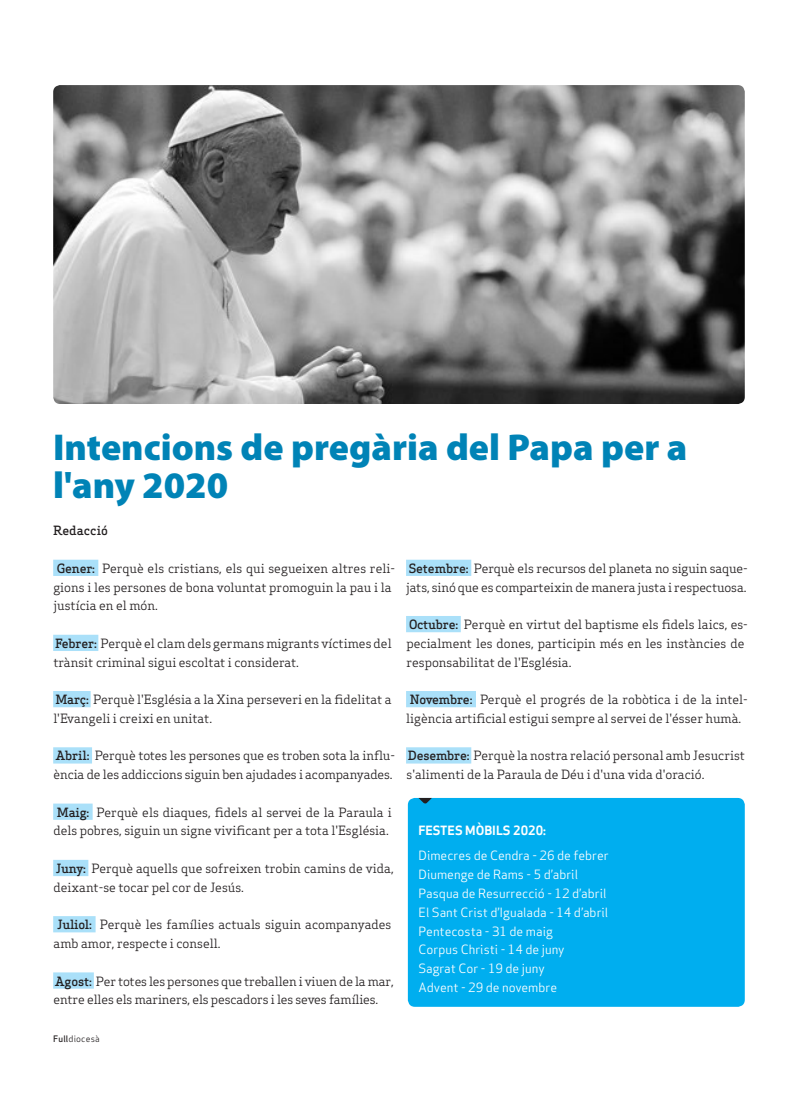
<style>
.page{position:relative;width:798px;height:1099px;background:#fff}
.page>*{position:absolute;margin:0;border:0;box-sizing:border-box;transform-origin:0 0}
.Titulars{font:900 37.5px/37.5px "Myriad Pro";color:#0083b6}
.Text_General{font:12.5px/18.8px "Apex Serif";color:#231f20}
.Pastilla_Destacat_Pe{font:12.5px "Apex Sans Book T";color:#fff}
.Pastilla_Destacat_Pe-2{font:12.5px "Apex Sans Bold T";color:#fff}
.Autors{font:500 12.5px "Apex Serif";color:#231f20}
.Data_Peu{font:8.75px "Apex Sans Book T";letter-spacing:.02em;color:#231f20}
.s1{font-weight:500}
.s2{font-family:"Apex Sans Medium T"}
</style>
<div class="page">
<div style="left:53px;top:559px;width:45px;height:17px;background:#aae0f9"></div>
<div style="left:53px;top:634px;width:45px;height:17px;background:#aae0f9"></div>
<div style="left:53px;top:691px;width:38px;height:16px;background:#aae0f9"></div>
<div style="left:53px;top:747px;width:39px;height:16px;background:#aae0f9"></div>
<div style="left:53px;top:803px;width:40px;height:16px;background:#aae0f9"></div>
<div style="left:53px;top:859px;width:35px;height:17px;background:#aae0f9"></div>
<div style="left:53px;top:916px;width:43px;height:16px;background:#aae0f9"></div>
<div style="left:53px;top:972px;width:41px;height:16px;background:#aae0f9"></div>
<div style="left:406px;top:559px;width:65px;height:17px;background:#aae0f9"></div>
<div style="left:406px;top:616px;width:54px;height:16px;background:#aae0f9"></div>
<div style="left:406px;top:691px;width:70px;height:16px;background:#aae0f9"></div>
<div style="left:406px;top:747px;width:65px;height:16px;background:#aae0f9"></div>
<img style="left:53px;top:85px;width:691px;height:319px">
<div style="left:407px;top:798px;width:337px;height:208px;background:#00aeef;border-radius:7px"></div>
<svg style="left:418px;top:798px;width:13px;height:6px"></svg>
<p class="Titulars" style="left:53px;top:427px;width:635px">Intencions de pregària del Papa per a l'any 2020</p>
<p class="Autors" style="left:53px;top:523px;width:56px">Redacció</p>
<p class="Text_General" style="left:53px;top:558px;width:343px"><span class="s1">Gener:</span> Perquè els cristians, els qui segueixen altres reli&shy;gions i les persones de bona voluntat promoguin la pau i la justícia en el món.</p>
<p class="Text_General" style="left:53px;top:633px;width:339px"><span class="s1">Febrer:</span> Perquè el clam dels germans migrants víctimes del trànsit criminal sigui escoltat i considerat.</p>
<p class="Text_General" style="left:53px;top:690px;width:339px"><span class="s1">Març:</span> Perquè l'Església a la Xina perseveri en la fidelitat a l'Evangeli i creixi en unitat.</p>
<p class="Text_General" style="left:53px;top:746px;width:343px"><span class="s1">Abril:</span> Perquè totes les persones que es troben sota la influ&shy;ència de les addiccions siguin ben ajudades i acompanyades.</p>
<p class="Text_General" style="left:53px;top:802px;width:339px"><span class="s1">Maig:</span> Perquè els diaques, fidels al servei de la Paraula i dels pobres, siguin un signe vivificant per a tota l'Església.</p>
<p class="Text_General" style="left:53px;top:858px;width:341px"><span class="s1">Juny:</span> Perquè aquells que sofreixen trobin camins de vida, deixant-se tocar pel cor de Jesús.</p>
<p class="Text_General" style="left:54px;top:915px;width:339px"><span class="s1">Juliol:</span> Perquè les famílies actuals siguin acompanyades amb amor, respecte i consell.</p>
<p class="Text_General" style="left:53px;top:971px;width:341px"><span class="s1">Agost:</span> Per totes les persones que treballen i viuen de la mar, entre elles els mariners, els pescadors i les seves famílies.</p>
<p class="Data_Peu" style="left:53px;top:1032px;width:48px"><span class="s2">Full</span>diocesà</p>
<p class="Text_General" style="left:406px;top:558px;width:343px"><span class="s1">Setembre:</span> Perquè els recursos del planeta no siguin saque&shy;jats, sinó que es comparteixin de manera justa i respectuosa.</p>
<p class="Text_General" style="left:406px;top:615px;width:343px"><span class="s1">Octubre:</span> Perquè en virtut del baptisme els fidels laics, es&shy;pecialment les dones, participin més en les instàncies de responsabilitat de l'Església.</p>
<p class="Text_General" style="left:406px;top:690px;width:341px"><span class="s1">Novembre:</span> Perquè el progrés de la robòtica i de la intel· ligència artificial estigui sempre al servei de l'ésser humà.</p>
<p class="Text_General" style="left:406px;top:746px;width:340px"><span class="s1">Desembre:</span> Perquè la nostra relació personal amb Jesucrist s'alimenti de la Paraula de Déu i d'una vida d'oració.</p>
<p class="Pastilla_Destacat_Pe-2" style="left:418px;top:822px;width:129px">FESTES MÒBILS 2020:</p>
<p class="Pastilla_Destacat_Pe" style="left:418px;top:847px;width:192px">Dimecres de Cendra - 26 de febrer</p>
<p class="Pastilla_Destacat_Pe" style="left:418px;top:866px;width:161px">Diumenge de Rams - 5 d’abril</p>
<p class="Pastilla_Destacat_Pe" style="left:418px;top:885px;width:189px">Pasqua de Resurrecció - 12 d’abril</p>
<p class="Pastilla_Destacat_Pe" style="left:418px;top:904px;width:191px">El Sant Crist d’Igualada - 14 d’abril</p>
<p class="Pastilla_Destacat_Pe" style="left:418px;top:922px;width:136px">Pentecosta - 31 de maig</p>
<p class="Pastilla_Destacat_Pe" style="left:418px;top:941px;width:148px">Corpus Christi - 14 de juny</p>
<p class="Pastilla_Destacat_Pe" style="left:418px;top:960px;width:128px">Sagrat Cor - 19 de juny</p>
<p class="Pastilla_Destacat_Pe" style="left:418px;top:979px;width:140px">Advent - 29 de novembre</p>
</div>
